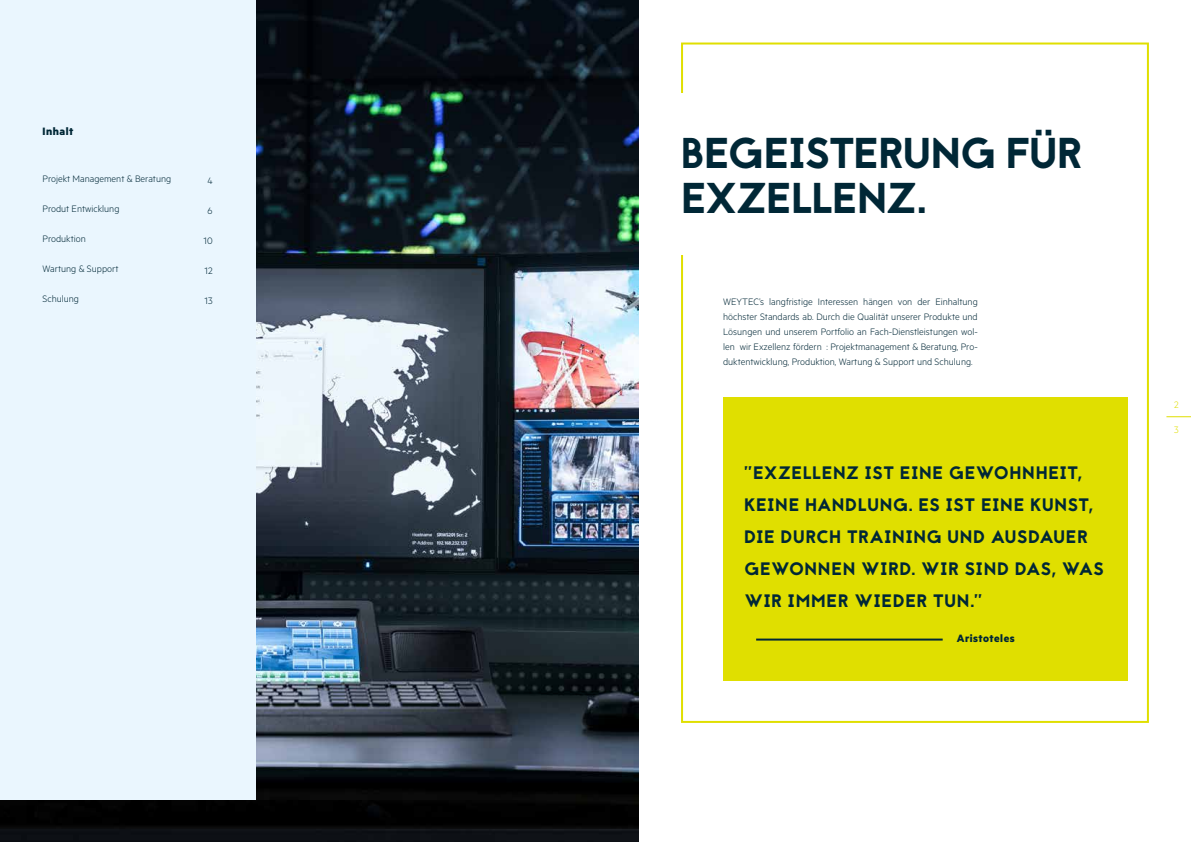
<style>
.page{position:relative;width:1191px;height:842px;background:#fff}
.page>*{position:absolute;margin:0;border:0;box-sizing:border-box;transform-origin:0 0}
.t1{font:43px/45px "Jaapokki";letter-spacing:-.03em;color:#002736}
.t2{font:18px/32px "Jaapokki";letter-spacing:.02em;color:#002736}
.t3{font:700 12px "Metric";letter-spacing:.04em;color:#002736}
.t4{font:300 10.5px/15px "Metric";color:#002736;text-align:justify}
.t5{font:300 10.5px "Metric";color:#e0df00}
</style>
<div class="page">
<img style="left:0;top:0;width:638px;height:842px">
<div style="left:0;top:0;width:255px;height:799px;background:#eaf6fe"></div>
<div style="left:681px;top:43px;width:468px;height:680px;border:2px solid #e0df00"></div>
<div style="left:653px;top:94px;width:169px;height:161px;background:#fff"></div>
<div style="left:723px;top:397px;width:404px;height:283px;background:#e0df00"></div>
<hr style="left:756px;top:638px;width:186px;height:2px;background:#002736">
<svg style="left:1166px;top:417px;width:25px;height:1px"></svg>
<p class="t3" style="left:43px;top:124px;width:32px">Inhalt</p>
<p class="t4" style="left:43px;top:171px;width:130px">Projekt Management &amp; Beratung</p>
<p class="t4" style="left:43px;top:201px;width:78px">Produt Entwicklung</p>
<p class="t4" style="left:43px;top:231px;width:45px">Produktion</p>
<p class="t4" style="left:43px;top:261px;width:77px">Wartung &amp; Support</p>
<p class="t4" style="left:43px;top:291px;width:38px">Schulung</p>
<h1 class="t1" style="left:681px;top:131px;width:403px">BEGEISTERUNG FÜR<br>EXZELLENZ.</h1>
<p class="t4" style="left:207px;top:172px;width:7px">4</p>
<p class="t4" style="left:208px;top:202px;width:7px">6</p>
<p class="t4" style="left:204px;top:232px;width:11px">10</p>
<p class="t4" style="left:205px;top:262px;width:10px">12</p>
<p class="t4" style="left:205px;top:292px;width:10px">13</p>
<p class="t4" style="left:723px;top:293px;width:256px">WEYTEC’s langfristige Interessen hängen von der Einhaltung höchster Standards ab. Durch die Qualität unserer Produkte und Lösungen und unserem Portfolio an Fach-Dienstleistungen wol&shy;len wir Exzellenz fördern : Projektmanagement &amp; Beratung, Pro&shy;duktentwicklung, Produktion, Wartung &amp; Support und Schulung.</p>
<h2 class="t2" style="left:744px;top:457px;width:361px">"EXZELLENZ IST EINE GEWOHNHEIT,<br>KEINE HANDLUNG. ES IST EINE KUNST,<br>DIE DURCH TRAINING UND AUSDAUER<br>GEWONNEN WIRD. WIR SIND DAS, WAS<br>WIR IMMER WIEDER TUN."</h2>
<p class="t3" style="left:957px;top:630px;width:59px">Aristoteles</p>
<p class="t5" style="left:1174px;top:398px;width:6px">2</p>
<p class="t5" style="left:1174px;top:424px;width:6px">3</p>
</div>
